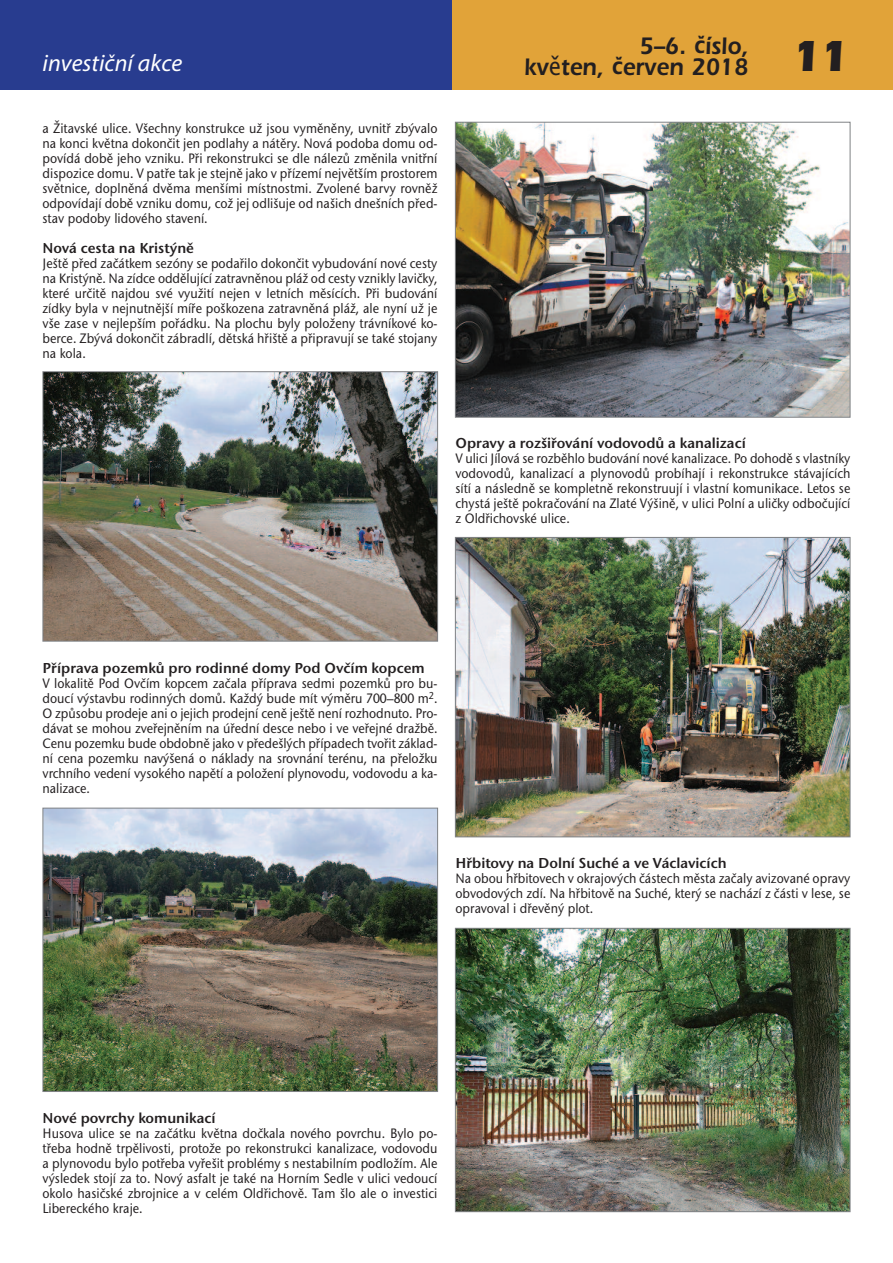
<style>
.page{position:relative;width:893px;height:1263px;background:#fff}
.page>*{position:absolute;margin:0;border:0;box-sizing:border-box;transform-origin:0 0}
.t1{font:700 45px "Itc Eras CE";color:#231f20}
.t2{font:600 24.75px "Itc Eras CE";color:#231f20;scale:.91 1}
.t3{font:italic 24px "Myriad Pro";color:#fff}
.t4{font:15px "Stone Sans Itc TCE Semi";color:#231f20}
.t5{font:500 14.25px/15px "Stone Sans Itc TCE";color:#231f20;text-align:justify;scale:.9 1}
.s1{font-family:"Lucida Grande";font-weight:400}
</style>
<div class="page">
<div style="left:0;top:0;width:893px;height:90px;background:#283c8f"></div>
<div style="left:452px;top:0;width:441px;height:90px;background:#e1a339"></div>
<img style="left:45px;top:373px;width:391px;height:266px">
<div style="left:43px;top:371px;width:395px;height:270px;border:1px solid #808285"></div>
<img style="left:45px;top:810px;width:391px;height:280px">
<div style="left:43px;top:808px;width:395px;height:284px;border:1px solid #808285"></div>
<img style="left:457px;top:124px;width:391px;height:292px">
<div style="left:455px;top:122px;width:395px;height:296px;border:1px solid #808285"></div>
<img style="left:457px;top:539px;width:391px;height:296px">
<div style="left:455px;top:537px;width:395px;height:300px;border:1px solid #808285"></div>
<img style="left:457px;top:930px;width:391px;height:280px">
<div style="left:455px;top:928px;width:395px;height:284px;border:1px solid #808285"></div>
<h2 class="t2" style="left:639px;top:37px;width:121px">5–6. ãíslo,</h2>
<h3 class="t3" style="left:43px;top:54px;width:141px">investiční akce</h3>
<h2 class="t2" style="left:524px;top:58px;width:248px">kv<span class="s1">ě</span>ten, ãerven 2018</h2>
<p class="t5" style="left:43px;top:120px;width:440px">a Žitavské ulice. Všechny konstrukce už jsou vyměněny, uvnitř zbývalo na konci května dokončit jen podlahy a nátěry. Nová podoba domu od&shy;povídá době jeho vzniku. Při rekonstrukci se dle nálezů změnila vnitřní dispozice domu. V patře tak je stejně jako v přízemí největším prostorem světnice, doplněná dvěma menšími místnostmi. Zvolené barvy rovněž odpovídají době vzniku domu, což jej odlišuje od našich dnešních před&shy;stav podoby lidového stavení.</p>
<p class="t4" style="left:43px;top:239px;width:153px">Nová cesta na Kristýně</p>
<p class="t5" style="left:43px;top:255px;width:440px">Ještě před začátkem sezóny se podařilo dokončit vybudování nové cesty na Kristýně. Na zídce oddělující zatravněnou pláž od cesty vznikly lavičky, které určitě najdou své využití nejen v letních měsících. Při budování zídky byla v nejnutnější míře poškozena zatravněná pláž, ale nyní už je vše zase v nejlepším pořádku. Na plochu byly položeny trávníkové ko&shy;berce. Zbývá dokončit zábradlí, dětská hřiště a připravují se také stojany na kola.</p>
<h1 class="t1" style="left:792px;top:40px;width:60px">11</h1>
<p class="t4" style="left:455px;top:434px;width:292px">Opravy a rozšiřování vodovodů a kanalizací</p>
<p class="t5" style="left:455px;top:450px;width:440px">V ulici Jílová se rozběhlo budování nové kanalizace. Po dohodě s vlastníky vodovodů, kanalizací a plynovodů probíhají i rekonstrukce stávajících sítí a následně se kompletně rekonstruují i vlastní komunikace. Letos se chystá ještě pokračování na Zlaté Výšině, v ulici Polní a uličky odbočující z Oldřichovské ulice.</p>
<p class="t4" style="left:43px;top:659px;width:384px">Příprava pozemků pro rodinné domy Pod Ovčím kopcem</p>
<p class="t5" style="left:43px;top:675px;width:440px">V lokalitě Pod Ovčím kopcem začala příprava sedmi pozemků pro bu&shy;doucí výstavbu rodinných domů. Každý bude mít výměru 700–800 m<sup>2</sup>.<br>O způsobu prodeje ani o jejich prodejní ceně ještě není rozhodnuto. Pro&shy;dávat se mohou zveřejněním na úřední desce nebo i ve veřejné dražbě.<br>Cenu pozemku bude obdobně jako v předešlých případech tvořit základ&shy;ní cena pozemku navýšená o náklady na srovnání terénu, na přeložku vrchního vedení vysokého napětí a položení plynovodu, vodovodu a ka&shy;nalizace.</p>
<p class="t4" style="left:455px;top:854px;width:273px">Hřbitovy na Dolní Suché a ve Václavicích</p>
<p class="t5" style="left:455px;top:870px;width:440px">Na obou hřbitovech v okrajových částech města začaly avizované opravy obvodových zdí. Na hřbitově na Suché, který se nachází z části v lese, se opravoval i dřevěný plot.</p>
<p class="t4" style="left:43px;top:1109px;width:175px">Nové povrchy komunikací</p>
<p class="t5" style="left:43px;top:1125px;width:440px">Husova ulice se na začátku května dočkala nového povrchu. Bylo po&shy;třeba hodně trpělivosti, protože po rekonstrukci kanalizace, vodovodu a plynovodu bylo potřeba vyřešit problémy s nestabilním podložím. Ale výsledek stojí za to. Nový asfalt je také na Horním Sedle v ulici vedoucí okolo hasičské zbrojnice a v celém Oldřichově. Tam šlo ale o investici Libereckého kraje.</p>
</div>
